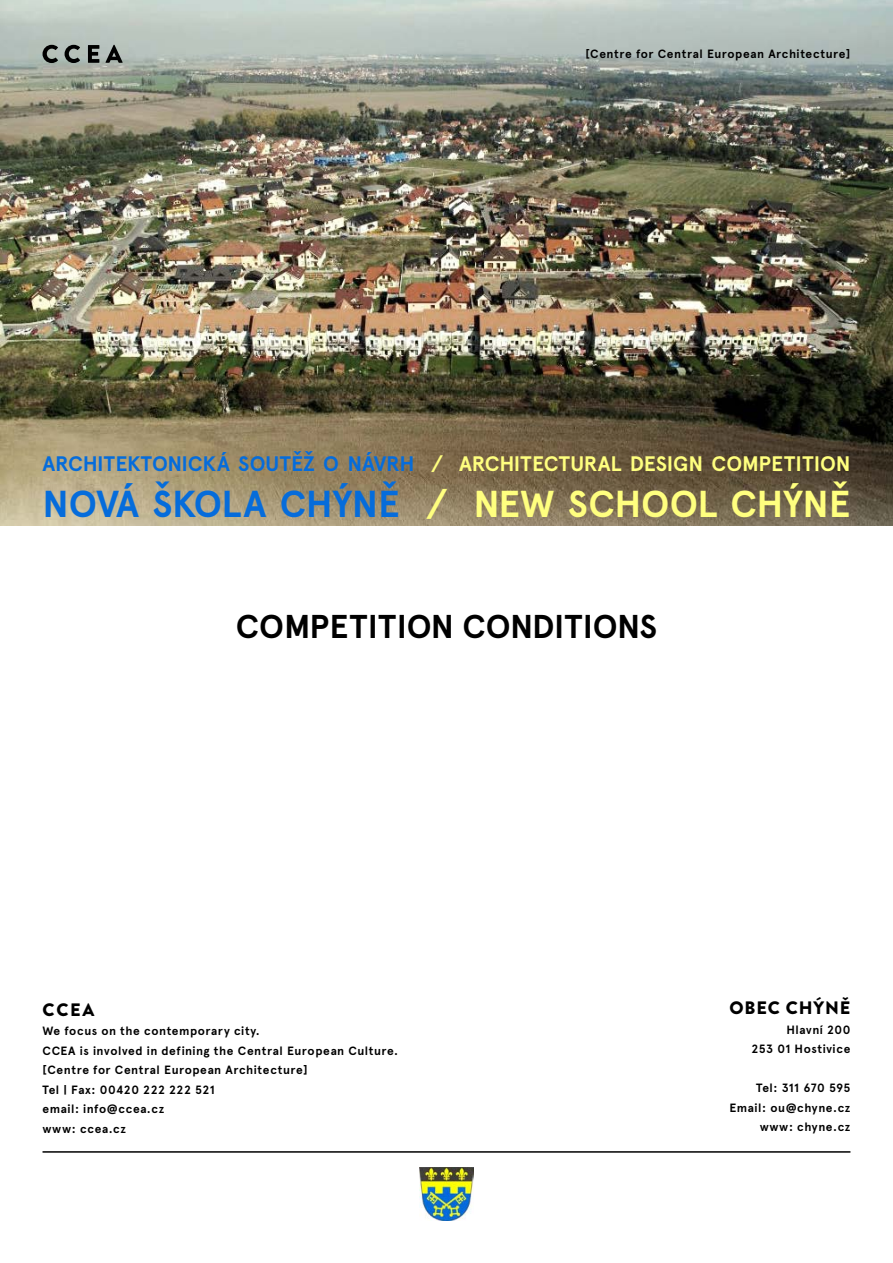
<style>
.page{position:relative;width:893px;height:1263px;background:#fff}
.page>*{position:absolute;margin:0;border:0;box-sizing:border-box;transform-origin:0 0}
.t1{font:700 37.5px "Apercu Pro";color:#ffff7f}
.t2{font:700 37.5px "Apercu Pro";color:#056cdb}
.t3{font:700 33px "Apercu Pro";color:#000}
.t4{font:700 21px "Apercu Pro";letter-spacing:-.005em;color:#ffff7f}
.t5{font:900 18px "Brandon Grotesque";letter-spacing:.05em;color:#000}
.t6{font:700 12px/19.5px "Apercu Pro";letter-spacing:.05em;color:#000;text-align:right}
.s1{color:#056cdb}
</style>
<div class="page">
<img style="left:0;top:0;width:893px;height:525px">
<svg style="left:43px;top:45px;width:80px;height:18px"></svg>
<img style="left:420px;top:1168px;width:53px;height:53px">
<hr style="left:43px;top:1151px;width:807px;height:2px;background:#000">
<p class="t6" style="left:585px;top:44px;width:267px">[Centre for Central European Architecture]</p>
<h3 class="t4" style="left:43px;top:448px;width:809px"><span class="s1">ARCHITEKTONICKÁ SOUTĚŽ O NÁVRH</span> / ARCHITECTURAL DESIGN COMPETITION</h3>
<h1 class="t2" style="left:43px;top:476px;width:25px">nová</h1>
<h1 class="t2" style="left:152px;top:476px;width:44px">škola</h1>
<h1 class="t2" style="left:280px;top:476px;width:95px">chýně</h1>
<h1 class="t1" style="left:426px;top:476px;width:168px">/ ne w school</h1>
<h1 class="t1" style="left:731px;top:476px;width:95px">chýně</h1>
<h2 class="t3" style="left:236px;top:602px;width:21px">competition</h2>
<h2 class="t3" style="left:462px;top:602px;width:21px">conditions</h2>
<h3 class="t5" style="left:43px;top:997px;width:53px">CCEA</h3>
<p class="t6" style="left:43px;top:1021px;width:357px;text-align:left">We focus on the contemporary city.<br>CCEA is involved in defining the Central European Culture. [Centre for Central European Architecture]<br>Tel | Fax: 00420 222 222 521<br>email: info@ccea.cz<br>www: ccea.cz</p>
<h3 class="t5" style="left:729px;top:995px;width:123px">OBEC CHÝNĚ</h3>
<p class="t6" style="left:751px;top:1020px;width:100px">Hlavní 200<br>253 01 Hostivice</p>
<p class="t6" style="left:729px;top:1078px;width:122px">Tel: 311 670 595<br>Email: ou@chyne.cz www: chyne.cz</p>
</div>
